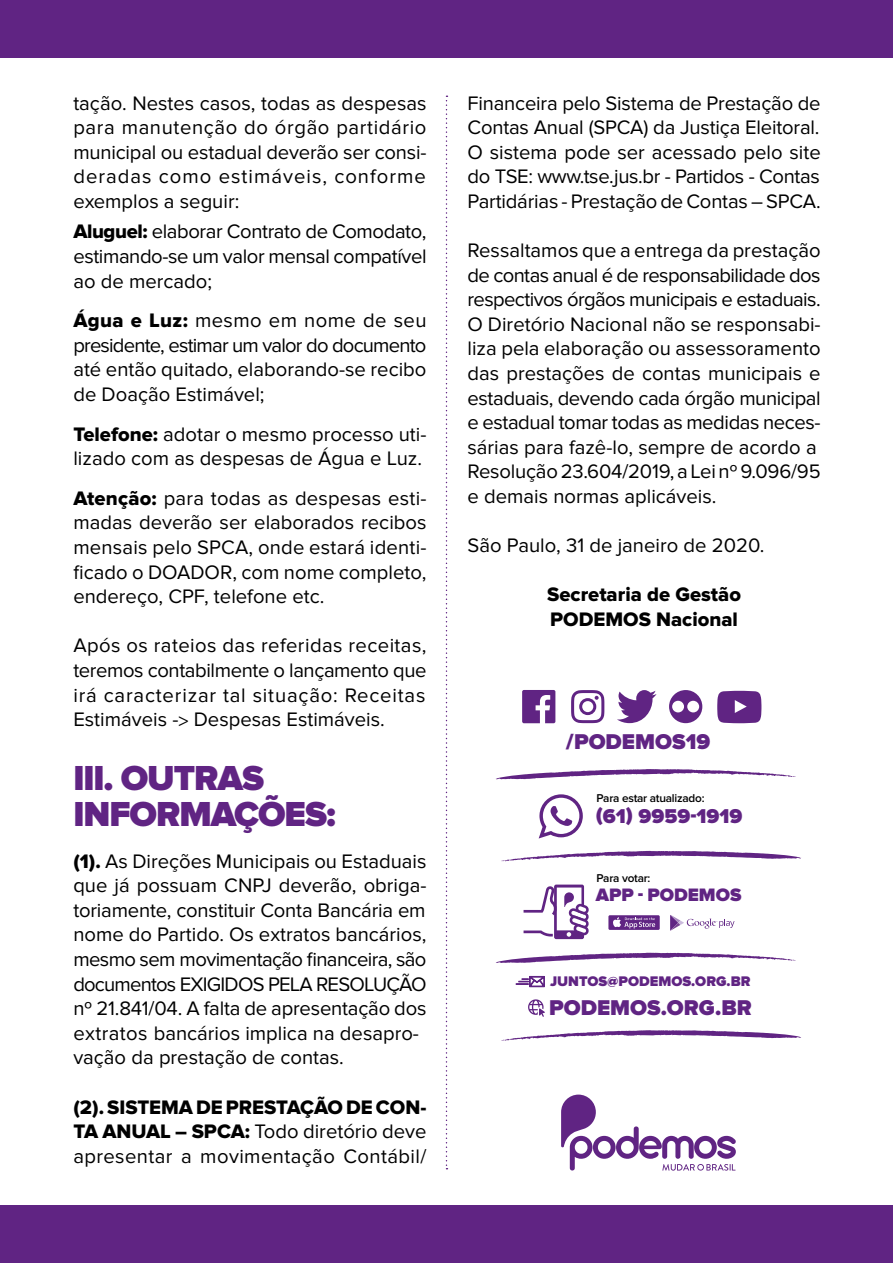
<style>
.page{position:relative;width:893px;height:1263px;background:#fff}
.page>*{position:absolute;margin:0;border:0;box-sizing:border-box;transform-origin:0 0}
.t1{font:900 36px/36px "Proxima Nova";letter-spacing:-.03em;color:#602483}
.t2{font:900 22.2px "Proxima Nova";color:#602483}
.t3{font:900 20.7px "Proxima Nova";color:#602483}
.t4{font:20.25px/24.6px "Proxima Nova";color:#000;text-align:justify}
.t5{font:20.25px/24.6px "Proxima Nova";letter-spacing:.02em;color:#000}
.t6{font:20.25px/24.6px "Proxima Nova Extrabld";color:#000}
.t7{font:900 18.75px "Proxima Nova";color:#602483}
.t8{font:900 14.4px "Proxima Nova";color:#602483}
.t9{font:600 11.7px "Proxima Nova";letter-spacing:-.02em;color:#000}
.s1{font-family:"Proxima Nova Extrabld"}
</style>
<div class="page">
<div style="left:0;top:0;width:893px;height:58px;background:#602483"></div>
<div style="left:0;top:1205px;width:893px;height:58px;background:#602483"></div>
<svg style="left:446px;top:96px;width:1px;height:1073px"></svg>
<svg style="left:561px;top:1094px;width:175px;height:76px"></svg>
<svg style="left:496px;top:769px;width:300px;height:10px"></svg>
<svg style="left:496px;top:953px;width:300px;height:10px"></svg>
<svg style="left:501px;top:851px;width:300px;height:10px"></svg>
<svg style="left:501px;top:1030px;width:300px;height:11px"></svg>
<svg style="left:539px;top:794px;width:44px;height:44px"></svg>
<svg style="left:669px;top:690px;width:33px;height:33px"></svg>
<svg style="left:522px;top:690px;width:33px;height:33px"></svg>
<svg style="left:571px;top:690px;width:33px;height:33px"></svg>
<svg style="left:617px;top:690px;width:40px;height:33px"></svg>
<svg style="left:717px;top:691px;width:44px;height:32px"></svg>
<svg style="left:523px;top:884px;width:66px;height:55px"></svg>
<svg style="left:670px;top:915px;width:64px;height:16px"></svg>
<div style="left:608px;top:915px;width:52px;height:15px;background:#602483"></div>
<svg style="left:613px;top:917px;width:42px;height:11px"></svg>
<svg style="left:528px;top:999px;width:17px;height:18px"></svg>
<svg style="left:516px;top:976px;width:29px;height:11px"></svg>
<p class="t4" style="left:73px;top:91px;width:355px">tação. Nestes casos, todas as despesas para manutenção do órgão partidário municipal ou estadual deverão ser consi&shy;deradas como estimáveis, conforme exemplos a seguir:</p>
<p class="t4" style="left:73px;top:220px;width:355px"><span class="s1">Aluguel:</span> elaborar Contrato de Comodato, estimando-se um valor mensal compatível ao de mercado;</p>
<p class="t4" style="left:73px;top:308px;width:355px"><span class="s1">Água e Luz:</span> mesmo em nome de seu presidente, estimar um valor do documento até então quitado, elaborando-se recibo de Doação Estimável;</p>
<p class="t4" style="left:73px;top:422px;width:355px"><span class="s1">Telefone:</span> adotar o mesmo processo uti&shy;lizado com as despesas de Água e Luz.</p>
<p class="t4" style="left:73px;top:486px;width:355px"><span class="s1">Atenção:</span> para todas as despesas esti&shy;madas deverão ser elaborados recibos mensais pelo SPCA, onde estará identi&shy;ficado o DOADOR, com nome completo, endereço, CPF, telefone etc.</p>
<p class="t4" style="left:73px;top:634px;width:355px">Após os rateios das referidas receitas, teremos contabilmente o lançamento que irá caracterizar tal situação: Receitas Estimáveis -&gt; Despesas Estimáveis.</p>
<h1 class="t1" style="left:73px;top:761px;width:264px">III. OUTRAS<br>INFORMAÇÕES:</h1>
<p class="t4" style="left:73px;top:849px;width:355px;text-align:left"><span class="s1">(1).</span> As Direções Municipais ou Estaduais que já possuam CNPJ deverão, obriga&shy;toriamente, constituir Conta Bancária em nome do Partido. Os extratos bancários, mesmo sem movimentação financeira, são documentos EXIGIDOS PELA RESOLUÇÃO nº 21.841/04. A falta de apresentação dos extratos bancários implica na desapro&shy;vação da prestação de contas.</p>
<p class="t6" style="left:73px;top:1095px;width:355px">(2). SISTEMA DE PRESTAÇÃO DE CON-</p>
<p class="t5" style="left:73px;top:1119px;width:355px"><span class="s1">TA ANUAL – SPCA:</span> Todo diretório deve apresentar a movimentação Contábil/</p>
<p class="t4" style="left:467px;top:91px;width:355px">Financeira pelo Sistema de Prestação de Contas Anual (SPCA) da Justiça Eleitoral.<br>O sistema pode ser acessado pelo site do TSE: www.tse.jus.br - Partidos - Contas Partidárias - Prestação de Contas – SPCA.</p>
<p class="t4" style="left:467px;top:238px;width:355px;text-align:left">Ressaltamos que a entrega da prestação de contas anual é de responsabilidade dos respectivos órgãos municipais e estaduais.<br>O Diretório Nacional não se responsabi&shy;liza pela elaboração ou assessoramento das prestações de contas municipais e estaduais, devendo cada órgão municipal e estadual tomar todas as medidas neces&shy;sárias para fazê-lo, sempre de acordo a Resolução 23.604/2019, a Lei nº 9.096/95 e demais normas aplicáveis.</p>
<p class="t4" style="left:467px;top:533px;width:298px">São Paulo, 31 de janeiro de 2020.</p>
<p class="t6" style="left:547px;top:583px;width:195px">Secretaria de Gestão<br>PODEMOS Nacional</p>
<p class="t2" style="left:566px;top:729px;width:146px">/PODEMOS19</p>
<p class="t9" style="left:597px;top:791px;width:109px">Para estar atualizado:</p>
<p class="t3" style="left:596px;top:804px;width:148px">(61) 9959-1919</p>
<p class="t9" style="left:597px;top:871px;width:55px">Para votar:</p>
<p class="t7" style="left:596px;top:884px;width:147px">APP - PODEMOS</p>
<p class="t8" style="left:550px;top:973px;width:202px">JUNTOS@PODEMOS.ORG.BR</p>
<p class="t2" style="left:549px;top:995px;width:204px">PODEMOS.ORG.BR</p>
</div>
